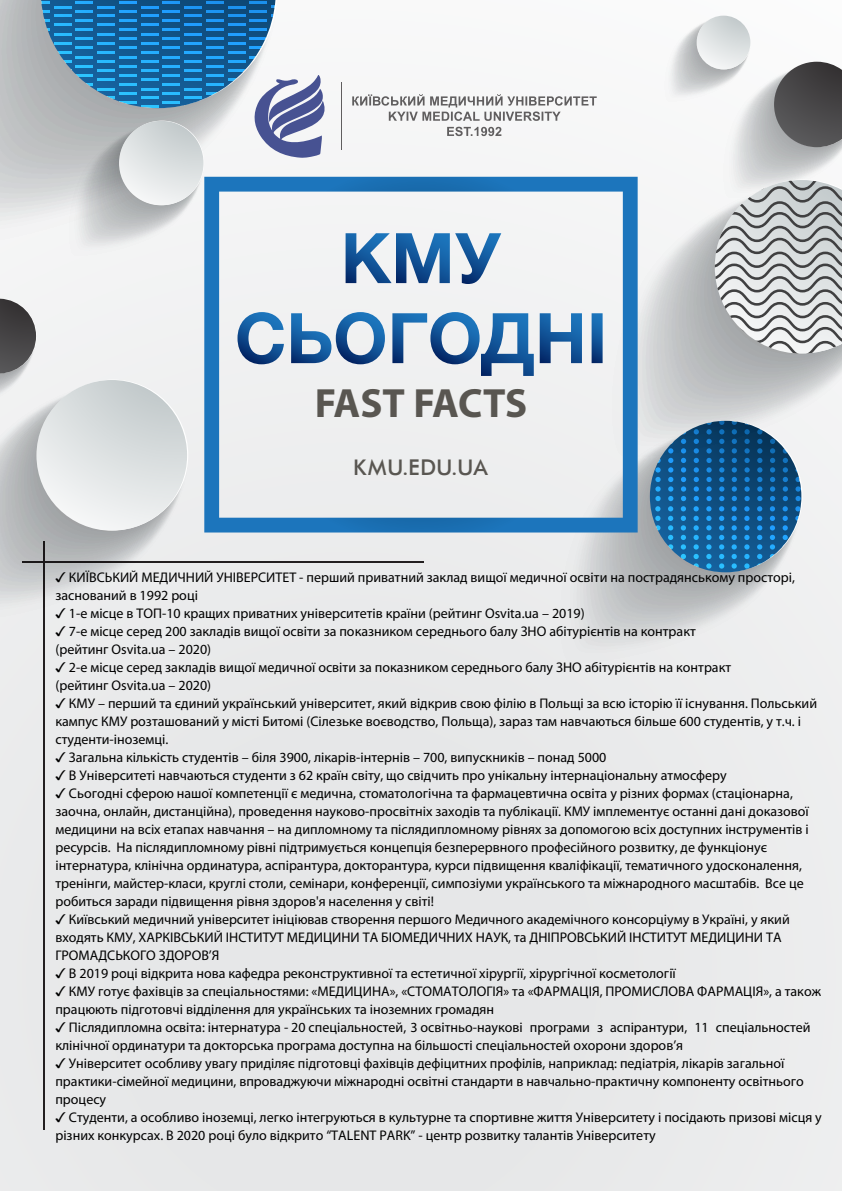
<style>
.page{position:relative;width:842px;height:1191px;background:#fff}
.page>*{position:absolute;margin:0;border:0;box-sizing:border-box;transform-origin:0 0}
.t1{font:700 41px "Myriad Pro";letter-spacing:-.01em;color:#595651}
.t2{font:25px "Futura";color:#595651}
.t3{font:14px/18px "Myriad Pro";color:#000}
.s1{font-family:"Arial Unicode MS"}
</style>
<div class="page">
<div style="left:0;top:0;width:842px;height:1191px;background:linear-gradient(to bottom,#f0f2f4,#e3e4e6)"></div>
<div style="left:557px;top:461px;width:246px;height:205px;background:#ececed"></div>
<div style="left:563px;top:461px;width:239px;height:198px;background:#ececed"></div>
<svg style="left:570px;top:532px;width:231px;height:121px"></svg>
<svg style="left:573px;top:532px;width:228px;height:117px"></svg>
<svg style="left:577px;top:532px;width:223px;height:114px"></svg>
<svg style="left:580px;top:532px;width:220px;height:111px"></svg>
<svg style="left:583px;top:532px;width:217px;height:108px"></svg>
<svg style="left:586px;top:532px;width:213px;height:105px"></svg>
<svg style="left:590px;top:532px;width:209px;height:101px"></svg>
<svg style="left:593px;top:532px;width:206px;height:98px"></svg>
<svg style="left:596px;top:461px;width:205px;height:166px"></svg>
<hr style="left:44px;top:541px;width:1px;height:588px;background:#231f20">
<hr style="left:23px;top:562px;width:401px;height:1px;background:#231f20">
<svg style="left:638px;top:188px;width:204px;height:243px"></svg>
<svg style="left:642px;top:188px;width:200px;height:239px"></svg>
<svg style="left:646px;top:189px;width:196px;height:235px"></svg>
<svg style="left:649px;top:189px;width:193px;height:231px"></svg>
<svg style="left:653px;top:189px;width:189px;height:227px"></svg>
<svg style="left:657px;top:190px;width:185px;height:223px;fill:#d6d8d9"></svg>
<svg style="left:661px;top:17px;width:181px;height:392px"></svg>
<svg style="left:0;top:298px;width:186px;height:303px"></svg>
<div style="left:36px;top:380px;width:151px;height:150px;background:linear-gradient(to bottom,#c8cfd0,#f4f5f5);border-radius:75px"></div>
<svg style="left:352px;top:94px;width:245px;height:27px"></svg>
<svg style="left:447px;top:127px;width:54px;height:9px"></svg>
<hr style="left:341px;top:82px;width:1px;height:68px;background:#605e5f">
<svg style="left:2px;top:0;width:323px;height:257px"></svg>
<svg style="left:204px;top:177px;width:434px;height:355px"></svg>
<h1 class="t1" style="left:315px;top:376px;width:214px">FAST FACTS</h1>
<h2 class="t2" style="left:353px;top:456px;width:137px">KMU.EDU.UA</h2>
<p class="t3" style="left:55px;top:567px;width:741px"><span class="s1">✓</span> КИЇВСЬКИЙ МЕДИЧНИЙ УНІВЕРСИТЕТ - перший приватний заклад вищої медичної освіти на пострадянському просторі, заснований в 1992 році</p>
<p class="t3" style="left:55px;top:603px;width:531px"><span class="s1">✓</span> 1-е місце в ТОП-10 кращих приватних університетів країни (рейтинг Osvita.ua – 2019)</p>
<p class="t3" style="left:55px;top:621px;width:642px"><span class="s1">✓</span> 7-е місце серед 200 закладів вищої освіти за показником середнього балу ЗНО абітурієнтів на контракт (рейтинг Osvita.ua – 2020)</p>
<p class="t3" style="left:55px;top:657px;width:677px"><span class="s1">✓</span> 2-е місце серед закладів вищої медичної освіти за показником середнього балу ЗНО абітурієнтів на контракт (рейтинг Osvita.ua – 2020)</p>
<p class="t3" style="left:55px;top:694px;width:763px"><span class="s1">✓</span> КМУ – перший та єдиний український університет, який відкрив свою філію в Польщі за всю історію її існування. Польський кампус КМУ розташований у місті Битомі (Сілезьке воєводство, Польща), зараз там навчаються більше 600 студентів, у т.ч. і студенти-іноземці.</p>
<p class="t3" style="left:55px;top:748px;width:552px"><span class="s1">✓</span> Загальна кількість студентів – біля 3900, лікарів-інтернів – 700, випускників – понад 5000</p>
<p class="t3" style="left:55px;top:766px;width:673px"><span class="s1">✓</span> В Університеті навчаються студенти з 62 країн світу, що свідчить про унікальну інтернаціональну атмосферу</p>
<p class="t3" style="left:55px;top:784px;width:755px"><span class="s1">✓</span> Сьогодні сферою нашої компетенції є медична, стоматологічна та фармацевтична освіта у різних формах (стаціонарна, заочна, онлайн, дистанційна), проведення науково-просвітніх заходів та публікації. КМУ імплементує останні дані доказової медицини на всіх етапах навчання – на дипломному та післядипломному рівнях за допомогою всіх доступних інструментів і ресурсів. На післядипломному рівні підтримується концепція безперервного професійного розвитку, де функціонує інтернатура, клінічна ординатура, аспірантура, докторантура, курси підвищення кваліфікації, тематичного удосконалення, тренінги, майстер-класи, круглі столи, семінари, конференції, симпозіуми українського та міжнародного масштабів. Все це робиться заради підвищення рівня здоров'я населення у світі!</p>
<p class="t3" style="left:55px;top:910px;width:736px"><span class="s1">✓</span> Київський медичний університет ініціював створення першого Медичного академічного консорціуму в Україні, у який входять КМУ, ХАРКІВСЬКИЙ ІНСТИТУТ МЕДИЦИНИ ТА БІОМЕДИЧНИХ НАУК, та ДНІПРОВСЬКИЙ ІНСТИТУТ МЕДИЦИНИ ТА<br>ГРОМАДСЬКОГО ЗДОРОВ’Я</p>
<p class="t3" style="left:55px;top:964px;width:622px"><span class="s1">✓</span> В 2019 році відкрита нова кафедра реконструктивної та естетичної хірургії, хірургічної косметології</p>
<p class="t3" style="left:55px;top:982px;width:767px"><span class="s1">✓</span> КМУ готує фахівців за спеціальностями: «МЕДИЦИНА», «СТОМАТОЛОГІЯ» та «ФАРМАЦІЯ, ПРОМИСЛОВА ФАРМАЦІЯ», а також працюють підготовчі відділення для українських та іноземних громадян</p>
<p class="t3" style="left:55px;top:1017px;width:757px;line-height:18.3px"><span class="s1">✓</span> Післядипломна освіта: інтернатура - 20 спеціальностей, 3 освітньо-наукові програми з аспірантури, 11 спеціальностей клінічної ординатури та докторська програма доступна на більшості спеціальностей охорони здоров’я</p>
<p class="t3" style="left:55px;top:1054px;width:750px"><span class="s1">✓</span> Університет особливу увагу приділяє підготовці фахівців дефіцитних профілів, наприклад: педіатрія, лікарів загальної практики-сімейної медицини, впроваджуючи міжнародні освітні стандарти в навчально-практичну компоненту освітнього процесу</p>
<p class="t3" style="left:55px;top:1108px;width:768px"><span class="s1">✓</span> Студенти, а особливо іноземці, легко інтегруються в культурне та спортивне життя Університету і посідають призові місця у різних конкурсах. В 2020 році було відкрито “TALENT PARK” - центр розвитку талантів Університету</p>
</div>
